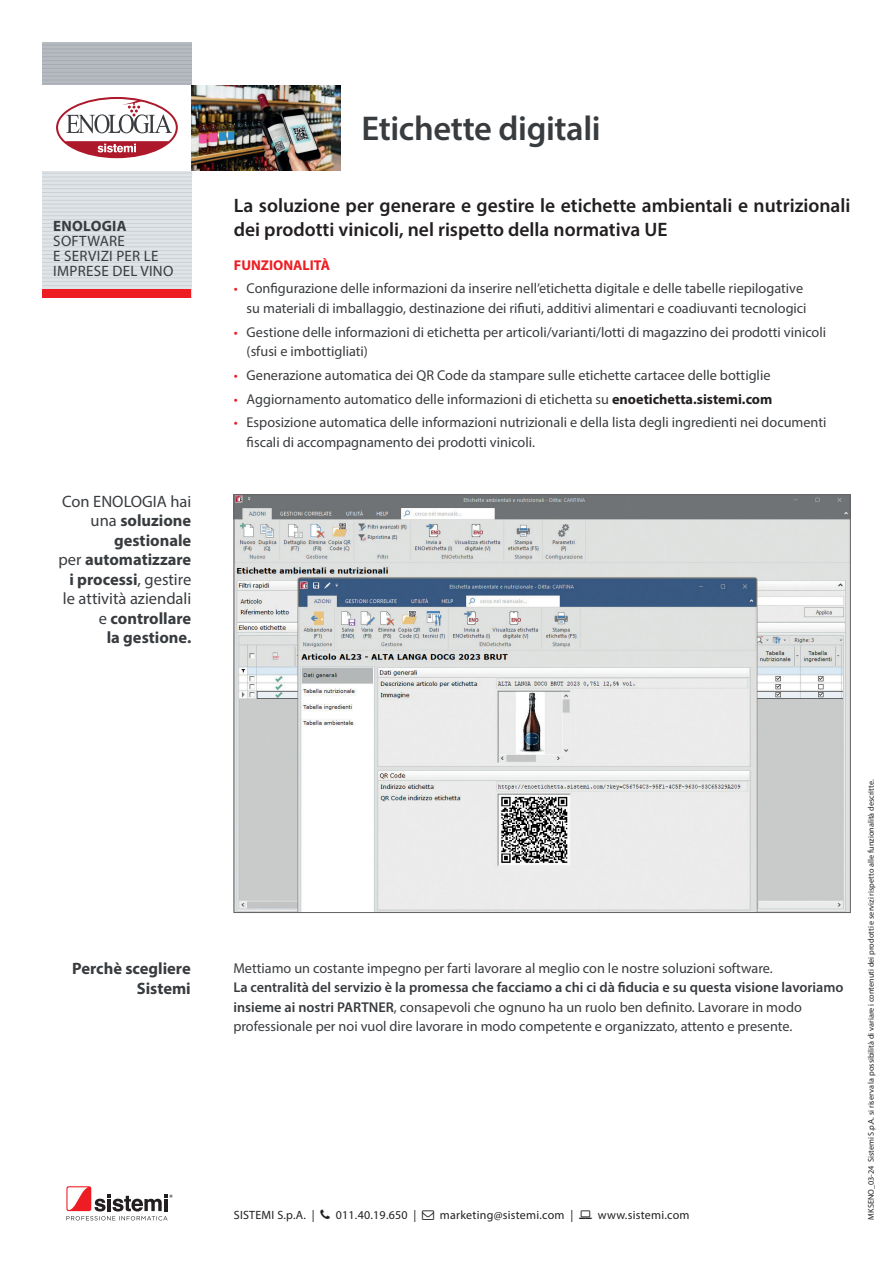
<style>
.page{position:relative;width:893px;height:1263px;background:#fff}
.page>*{position:absolute;margin:0;border:0;box-sizing:border-box;transform-origin:0 0}
.t1{font:600 34.5px "Myriad Pro";letter-spacing:-.01em;color:#393c3f}
.t2{font:600 19.5px/24px "Myriad Pro";color:#231f20}
.t3{font:700 16.5px/19.5px "Myriad Pro";color:#393c3f;text-align:right}
.t4{font:16.5px/19.5px "Myriad Pro";color:#393c3f;text-align:right}
.t5{font:15px/15px "Myriad Pro";letter-spacing:.02em;color:#393c3f}
.t6{font:700 15px "Myriad Pro";letter-spacing:.02em;color:#393c3f}
.t7{font:14.25px/19.5px "Myriad Pro";color:#393c3f}
.t8{font:700 14.25px "Myriad Pro";color:#ee1d23}
.t9{font:12px "Myriad Pro";letter-spacing:.02em;color:#231f20}
.t10{font:8.25px "Myriad Pro";color:#231f20}
.s1{font-weight:700}
.s2{font-weight:400}
.s3{color:#ee1d23}
.s4{font-weight:700;color:#231f20}
.s5{font-weight:600}
</style>
<div class="page">
<svg style="left:66px;top:1186px;width:25px;height:25px"></svg>
<svg style="left:66px;top:1187px;width:107px;height:33px"></svg>
<svg style="left:43px;top:43px;width:148px;height:246px;background:#d2d7dc"></svg>
<hr style="left:43px;top:45px;width:148px;height:1px;background:#231f20">
<hr style="left:43px;top:49px;width:148px;height:1px;background:#231f20">
<hr style="left:43px;top:52px;width:148px;height:1px;background:#231f20">
<hr style="left:43px;top:56px;width:148px;height:1px;background:#231f20">
<hr style="left:43px;top:60px;width:148px;height:1px;background:#231f20">
<hr style="left:43px;top:64px;width:148px;height:1px;background:#231f20">
<hr style="left:43px;top:68px;width:148px;height:1px;background:#231f20">
<hr style="left:43px;top:72px;width:148px;height:1px;background:#231f20">
<hr style="left:43px;top:76px;width:148px;height:1px;background:#231f20">
<hr style="left:43px;top:80px;width:148px;height:1px;background:#231f20">
<hr style="left:43px;top:83px;width:148px;height:1px;background:#231f20">
<hr style="left:43px;top:173px;width:148px;height:1px;background:#231f20">
<hr style="left:43px;top:177px;width:148px;height:1px;background:#231f20">
<hr style="left:43px;top:180px;width:148px;height:1px;background:#231f20">
<hr style="left:43px;top:184px;width:148px;height:1px;background:#231f20">
<hr style="left:43px;top:188px;width:148px;height:1px;background:#231f20">
<hr style="left:43px;top:196px;width:148px;height:1px;background:#231f20">
<hr style="left:43px;top:215px;width:148px;height:1px;background:#231f20">
<hr style="left:43px;top:200px;width:148px;height:1px;background:#231f20">
<hr style="left:43px;top:192px;width:148px;height:1px;background:#231f20">
<hr style="left:43px;top:208px;width:148px;height:1px;background:#231f20">
<hr style="left:43px;top:223px;width:148px;height:1px;background:#231f20">
<hr style="left:43px;top:219px;width:148px;height:1px;background:#231f20">
<hr style="left:43px;top:211px;width:148px;height:1px;background:#231f20">
<hr style="left:43px;top:204px;width:148px;height:1px;background:#231f20">
<hr style="left:43px;top:227px;width:148px;height:1px;background:#231f20">
<hr style="left:43px;top:235px;width:148px;height:1px;background:#231f20">
<hr style="left:43px;top:231px;width:148px;height:1px;background:#231f20">
<hr style="left:43px;top:239px;width:148px;height:1px;background:#231f20">
<hr style="left:43px;top:243px;width:148px;height:1px;background:#231f20">
<hr style="left:43px;top:250px;width:148px;height:1px;background:#231f20">
<hr style="left:43px;top:277px;width:148px;height:1px;background:#231f20">
<hr style="left:43px;top:246px;width:148px;height:1px;background:#231f20">
<hr style="left:43px;top:254px;width:148px;height:1px;background:#231f20">
<hr style="left:43px;top:281px;width:148px;height:1px;background:#231f20">
<hr style="left:43px;top:262px;width:148px;height:1px;background:#231f20">
<hr style="left:43px;top:270px;width:148px;height:1px;background:#231f20">
<hr style="left:43px;top:274px;width:148px;height:1px;background:#231f20">
<hr style="left:43px;top:258px;width:148px;height:1px;background:#231f20">
<hr style="left:43px;top:285px;width:148px;height:1px;background:#231f20">
<hr style="left:43px;top:266px;width:148px;height:1px;background:#231f20">
<div style="left:21px;top:85px;width:192px;height:85px;background:#fff"></div>
<div style="left:43px;top:289px;width:148px;height:9px;background:#ee1d23"></div>
<svg style="left:56px;top:97px;width:122px;height:61px"></svg>
<img style="left:191px;top:85px;width:149px;height:85px">
<img style="left:236px;top:496px;width:612px;height:415px">
<p class="t6" style="left:53px;top:217px;width:75px">ENOLOGIA</p>
<p class="t5" style="left:53px;top:234px;width:122px">SOFTWARE<br>E SERVIZI PER LE<br>IMPRESE DEL VINO</p>
<p class="t4" style="left:62px;top:491px;width:131px">Con ENOLOGIA hai una <span class="s1">soluzione</span></p>
<p class="t3" style="left:114px;top:530px;width:79px">gestionale</p>
<p class="t3" style="left:59px;top:550px;width:134px"><span class="s2">per</span> automatizzare</p>
<p class="t3" style="left:69px;top:569px;width:123px">i processi<span class="s2">, gestire</span></p>
<p class="t3" style="left:63px;top:589px;width:130px"><span class="s2">le attività aziendali e</span> controllare<br>la gestione.</p>
<h1 class="t1" style="left:361px;top:106px;width:241px">Etichette digitali</h1>
<p class="t2" style="left:234px;top:193px;width:618px">La soluzione per generare e gestire le etichette ambientali e nutrizionali dei prodotti vinicoli, nel rispetto della normativa UE</p>
<p class="t8" style="left:234px;top:255px;width:98px">FUNZIONALITÀ</p>
<p class="t7" style="left:234px;top:279px;width:574px;text-align:right"><span class="s3">•</span> Configurazione delle informazioni da inserire nell’etichetta digitale e delle tabelle riepilogative su materiali di imballaggio, destinazione dei rifiuti, additivi alimentari e coadiuvanti tecnologici</p>
<p class="t7" style="left:247px;top:322px;width:581px;text-indent:-13px"><span class="s3">•</span> Gestione delle informazioni di etichetta per articoli/varianti/lotti di magazzino dei prodotti vinicoli (sfusi e imbottigliati)</p>
<p class="t7" style="left:234px;top:365px;width:538px"><span class="s3">•</span> Generazione automatica dei QR Code da stampare sulle etichette cartacee delle bottiglie</p>
<p class="t7" style="left:234px;top:389px;width:540px"><span class="s3">•</span> Aggiornamento automatico delle informazioni di etichetta su <span class="s4">enoetichetta.sistemi.com</span></p>
<p class="t7" style="left:247px;top:413px;width:581px;text-indent:-13px"><span class="s3">•</span> Esposizione automatica delle informazioni nutrizionali e della lista degli ingredienti nei documenti fiscali di accompagnamento dei prodotti vinicoli.</p>
<p class="t3" style="left:72px;top:958px;width:120px">Perchè scegliere<br>Sistemi</p>
<p class="t7" style="left:233px;top:958px;width:612px">Mettiamo un costante impegno per farti lavorare al meglio con le nostre soluzioni software.<br><span class="s5">La centralità del servizio è la promessa che facciamo a chi ci dà fiducia e su questa visione lavoriamo insieme ai nostri PARTNER</span>, consapevoli che ognuno ha un ruolo ben definito. Lavorare in modo professionale per noi vuol dire lavorare in modo competente e organizzato, attento e presente.</p>
<p class="t9" style="left:234px;top:1208px;width:82px">SISTEMI S.p.A. |</p>
<p class="t9" style="left:336px;top:1208px;width:82px">011.40.19.650 |</p>
<p class="t9" style="left:440px;top:1208px;width:135px">marketing@sistemi.com |</p>
<p class="t9" style="left:598px;top:1208px;width:93px">www.sistemi.com</p>
<p class="t10" style="left:866px;top:1219px;width:442px;rotate:-90deg">MKSENO_03-24 Sistemi S.p.A. si riserva la possibilità di variare i contenuti dei prodotti e servizi rispetto alle funzionalità descritte.</p>
</div>
